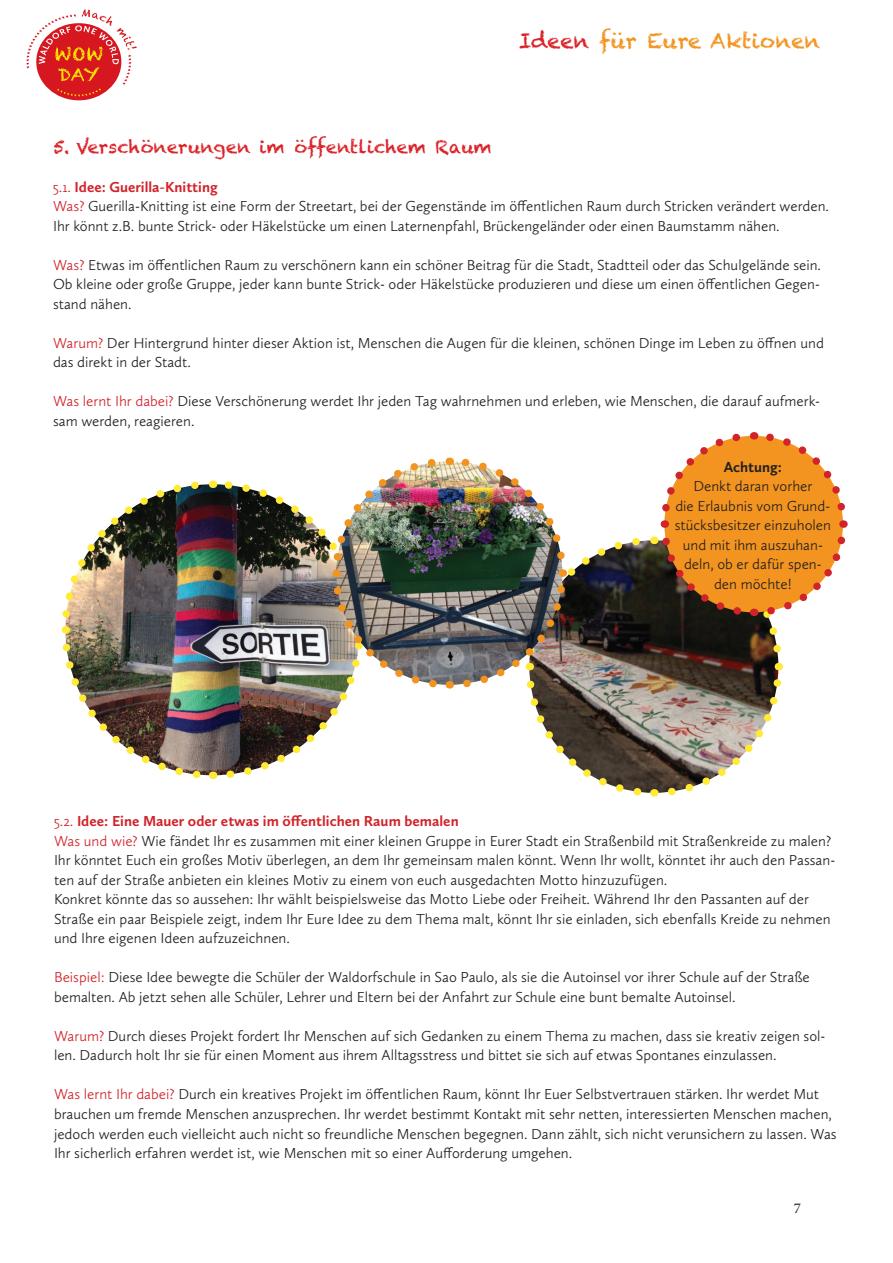
<style>
.page{position:relative;width:893px;height:1263px;background:#fff}
.page>*{position:absolute;margin:0;border:0;box-sizing:border-box;transform-origin:0 0}
.t1{font:21px "Chalkduster";color:#f2941f}
.t2{font:18px "Chalkduster";color:#da2128}
.t3{font:300 15px/19.5px "Calluna Sans";color:#231f20}
.t4{font:700 15px "Calluna Sans";color:#231f20}
.s1{color:#da2128}
.s2{color:#d1232a}
.s3{font-weight:700;color:#d1232a}
</style>
<div class="page">
<svg style="left:26px;top:9px;width:111px;height:87px"></svg>
<img style="left:61px;top:432px;width:787px;height:365px">
<h1 class="t1" style="left:519px;top:29px;width:303px"><span class="s1">Ideen</span> für Eure Aktionen</h1>
<p class="t2" style="left:53px;top:136px;width:440px">5. Verschönerungen im öffentlichem Raum</p>
<p class="t3" style="left:53px;top:177px;width:777px"><span class="s2">5.1.</span> <span class="s3">Idee: Guerilla-Knitting<br></span><span class="s2">Was?</span> Guerilla-Knitting ist eine Form der Streetart, bei der Gegenstände im öffentlichen Raum durch Stricken verändert werden.<br>Ihr könnt z.B. bunte Strick- oder Häkelstücke um einen Laternenpfahl, Brückengeländer oder einen Baumstamm nähen.</p>
<p class="t3" style="left:53px;top:255px;width:769px;text-align:justify"><span class="s2">Was?</span> Etwas im öffentlichen Raum zu verschönern kann ein schöner Beitrag für die Stadt, Stadtteil oder das Schulgelände sein.<br>Ob kleine oder große Gruppe, jeder kann bunte Strick- oder Häkelstücke produzieren und diese um einen öffentlichen Gegen&shy;stand nähen.</p>
<p class="t3" style="left:53px;top:333px;width:772px"><span class="s2">Warum?</span> Der Hintergrund hinter dieser Aktion ist, Menschen die Augen für die kleinen, schönen Dinge im Leben zu öffnen und das direkt in der Stadt.</p>
<p class="t3" style="left:53px;top:391px;width:768px"><span class="s2">Was lernt Ihr dabei?</span> Diese Verschönerung werdet Ihr jeden Tag wahrnehmen und erleben, wie Menschen, die darauf aufmerk&shy;sam werden, reagieren.</p>
<p class="t4" style="left:724px;top:457px;width:60px">Achtung:</p>
<p class="t3" style="left:675px;top:476px;width:158px;text-align:center">Denkt daran vorher<br>die Erlaubnis vom Grund&shy;stücksbesitzer einzuholen und mit ihm auszuhan&shy;deln, ob er dafür spen&shy;den möchte!</p>
<p class="t3" style="left:54px;top:811px;width:783px"><span class="s2">5.2.</span> <span class="s3">Idee: Eine Mauer oder etwas im öffentlichen Raum bemalen<br></span><span class="s2">Was und wie?</span> Wie fändet Ihr es zusammen mit einer kleinen Gruppe in Eurer Stadt ein Straßenbild mit Straßenkreide zu malen?<br>Ihr könntet Euch ein großes Motiv überlegen, an dem Ihr gemeinsam malen könnt. Wenn Ihr wollt, könntet ihr auch den Passan&shy;ten auf der Straße anbieten ein kleines Motiv zu einem von euch ausgedachten Motto hinzuzufügen.<br>Konkret könnte das so aussehen: Ihr wählt beispielsweise das Motto Liebe oder Freiheit. Während Ihr den Passanten auf der Straße ein paar Beispiele zeigt, indem Ihr Eure Idee zu dem Thema malt, könnt Ihr sie einladen, sich ebenfalls Kreide zu nehmen und Ihre eigenen Ideen aufzuzeichnen.</p>
<p class="t3" style="left:54px;top:967px;width:757px"><span class="s2">Beispiel:</span> Diese Idee bewegte die Schüler der Waldorfschule in Sao Paulo, als sie die Autoinsel vor ihrer Schule auf der Straße bemalten. Ab jetzt sehen alle Schüler, Lehrer und Eltern bei der Anfahrt zur Schule eine bunt bemalte Autoinsel.</p>
<p class="t3" style="left:54px;top:1026px;width:773px"><span class="s2">Warum?</span> Durch dieses Projekt fordert Ihr Menschen auf sich Gedanken zu einem Thema zu machen, dass sie kreativ zeigen sol&shy;len. Dadurch holt Ihr sie für einen Moment aus ihrem Alltagsstress und bittet sie sich auf etwas Spontanes einzulassen.</p>
<p class="t3" style="left:54px;top:1084px;width:784px"><span class="s2">Was lernt Ihr dabei?</span> Durch ein kreatives Projekt im öffentlichen Raum, könnt Ihr Euer Selbstvertrauen stärken. Ihr werdet Mut brauchen um fremde Menschen anzusprechen. Ihr werdet bestimmt Kontakt mit sehr netten, interessierten Menschen machen, jedoch werden euch vielleicht auch nicht so freundliche Menschen begegnen. Dann zählt, sich nicht verunsichern zu lassen. Was Ihr sicherlich erfahren werdet ist, wie Menschen mit so einer Aufforderung umgehen.</p>
</div>
